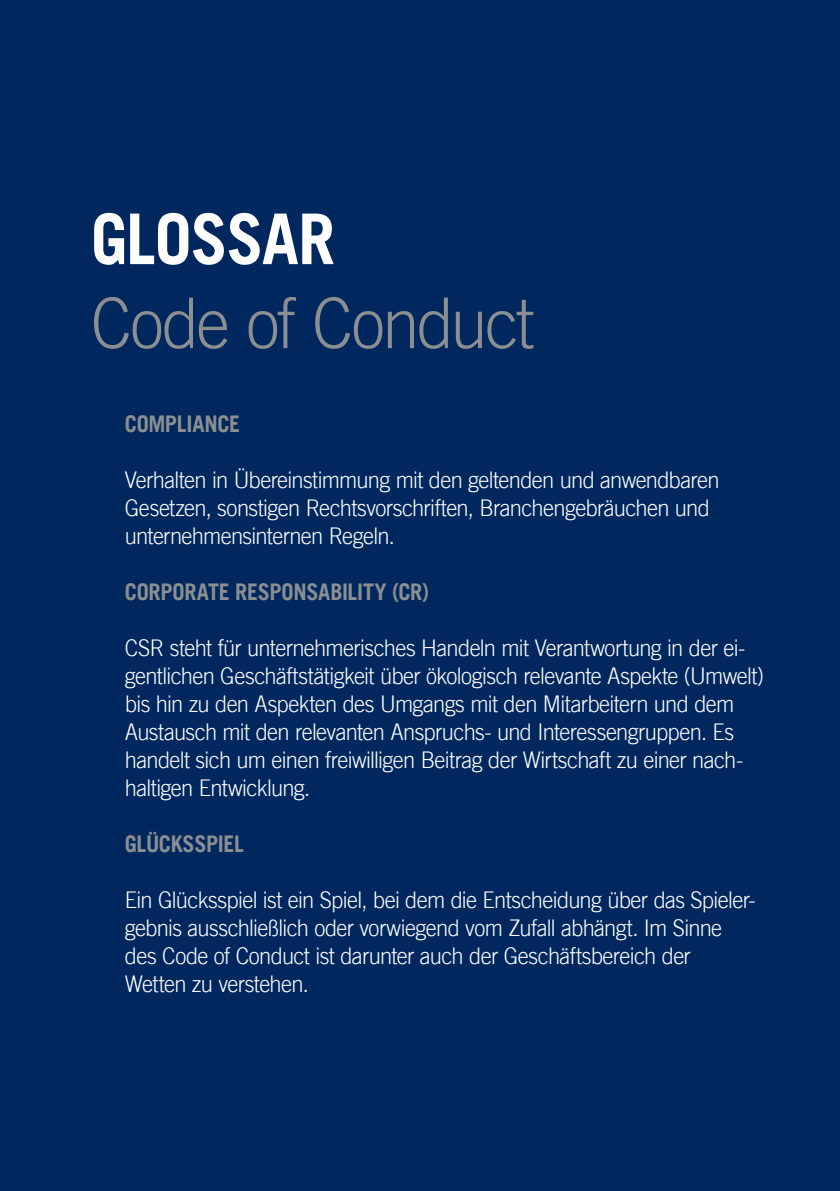
<style>
.page{position:relative;width:840px;height:1191px;background:#fff}
.page>*{position:absolute;margin:0;border:0;box-sizing:border-box;transform-origin:0 0}
.Copy_Normal{font:300 70px/84px "Trade Gothic LT";letter-spacing:-.035em;color:#8b8f91;scale:.95 1}
.Copy_linke_Spalte{font:300 23px/28px "Trade Gothic LT";letter-spacing:-.03em;color:#fff;scale:.95 1}
.Copy_linke_Spalte-2{font:700 23px "Trade Gothic LT";letter-spacing:-.015em;color:#8b8f91;scale:.95 1}
.s1{font-weight:700;color:#fff}
</style>
<div class="page">
<div style="left:0;top:0;width:839px;height:1191px;background:#00285e"></div>
<p class="Copy_Normal" style="left:91px;top:196px;width:468px"><span class="s1">GLOSSAR<br></span>Code of Conduct</p>
<p class="Copy_linke_Spalte-2" style="left:125px;top:410px;width:123px">COMPLIANCE</p>
<p class="Copy_linke_Spalte" style="left:125px;top:466px;width:627px">Verhalten in Übereinstimmung mit den geltenden und anwendbaren<br>Gesetzen, sonstigen Rechtsvorschriften, Branchengebräuchen und unternehmensinternen Regeln.</p>
<p class="Copy_linke_Spalte-2" style="left:125px;top:578px;width:322px">CORPORATE RESPONSABILITY (CR)</p>
<p class="Copy_linke_Spalte" style="left:125px;top:634px;width:674px">CSR steht für unternehmerisches Handeln mit Verantwortung in der ei&shy;gentlichen Geschäftstätigkeit über ökologisch relevante Aspekte (Umwelt) bis hin zu den Aspekten des Umgangs mit den Mitarbeitern und dem Austausch mit den relevanten Anspruchs- und Interessengruppen. Es handelt sich um einen freiwilligen Beitrag der Wirtschaft zu einer nach&shy;haltigen Entwicklung.</p>
<p class="Copy_linke_Spalte-2" style="left:125px;top:830px;width:127px">GLÜCKSSPIEL</p>
<p class="Copy_linke_Spalte" style="left:125px;top:886px;width:665px">Ein Glücksspiel ist ein Spiel, bei dem die Entscheidung über das Spieler&shy;gebnis ausschließlich oder vorwiegend vom Zufall abhängt. Im Sinne des Code of Conduct ist darunter auch der Geschäftsbereich der Wetten zu verstehen.</p>
</div>
